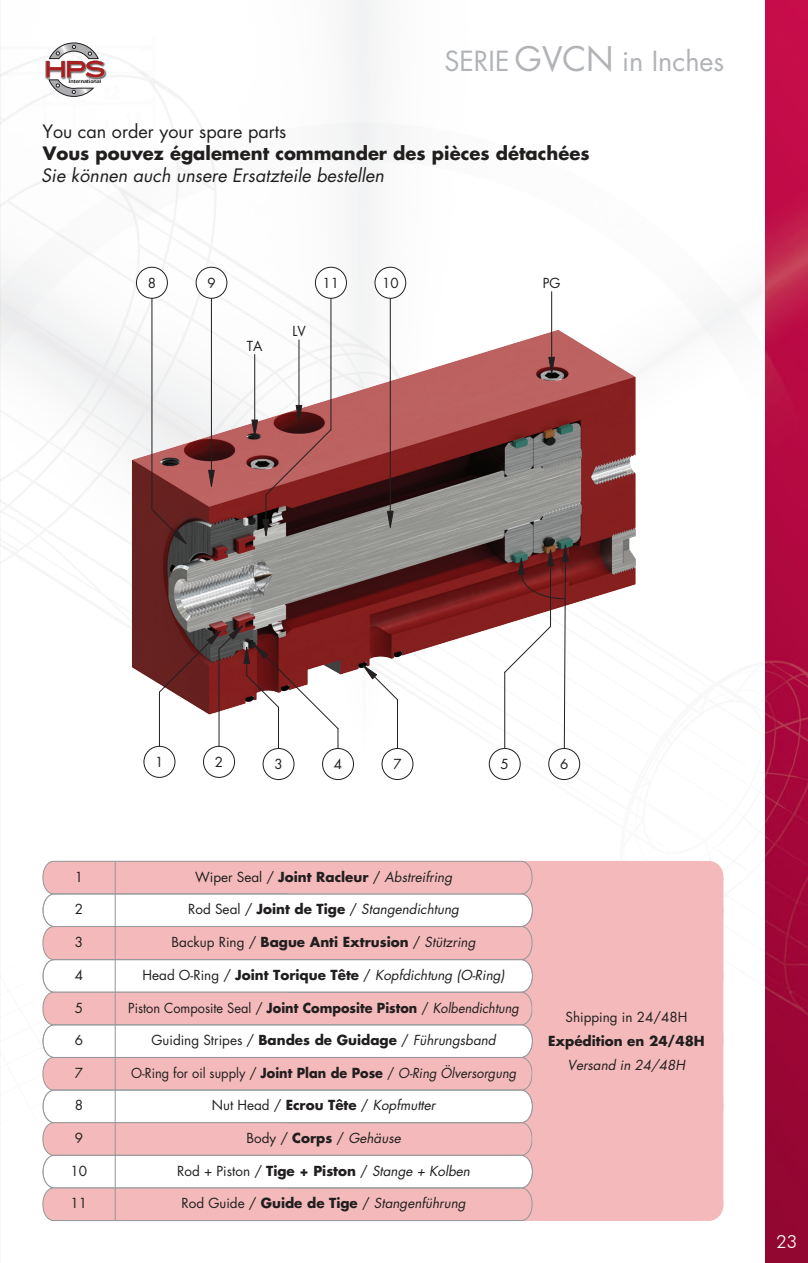
<style>
.page{position:relative;width:808px;height:1263px;background:#fff}
.page>*{position:absolute;margin:0;border:0;box-sizing:border-box;transform-origin:0 0}
.t1{font:27px "Futura Std";color:#b1b3b6}
.t2{font:700 18px "Futura Std";color:#211e1e}
.t3{font:italic 18px "Futura Std";color:#211e1e}
.t4{font:18px "Futura Std";color:#211e1e}
.t5{font:300 18px "Futura BT";color:#fff}
.t6{font:italic 13.5px "Futura Std";color:#211e1e}
.t7{font:13.5px "Futura Std";color:#211e1e;scale:.95 1}
.t8{font:700 13.5px "Futura Std";color:#211e1e}
.t9{font:13.5px "Futura Std";color:#211e1e}
.t10{font:600 5.25px "Eras ITC";letter-spacing:.005em;color:#050504}
.s1{font-size:33px}
.s2{font-weight:400}
.s3{font-weight:400;font-style:italic}
.s4{font-style:normal}
.s5{font-weight:700;font-style:normal}
.s6{font-weight:700}
.s7{font-style:italic}
</style>
<div class="page">
<img style="left:0;top:0;width:740px;height:1220px">
<img style="left:116px;top:321px;width:534px;height:401px">
<img style="left:765px;top:8px;width:43px;height:1255px">
<img style="left:45px;top:59px;width:62px;height:21px">
<svg style="left:46px;top:43px;width:58px;height:53px"></svg>
<div style="left:533px;top:861px;width:181px;height:360px;background:#f4babb"></div>
<div style="left:532px;top:878px;width:191px;height:327px;background:#f4babb"></div>
<svg style="left:42px;top:860px;width:491px;height:361px"></svg>
<hr style="left:115px;top:861px;width:1px;height:359px;background:#949699">
<hr style="left:159px;top:692px;width:1px;height:70px;background:#231f20">
<div style="left:144px;top:746px;width:31px;height:31px;background:#fff;border-radius:50%"></div>
<div style="left:144px;top:746px;width:31px;height:32px;border:1px solid #231f20;border-radius:50%"></div>
<hr style="left:266px;top:495px;width:1px;height:35px;background:#231f20">
<hr style="left:331px;top:283px;width:1px;height:147px;background:#231f20">
<div style="left:315px;top:267px;width:31px;height:31px;background:#fff;border-radius:50%"></div>
<div style="left:315px;top:267px;width:32px;height:32px;border:1px solid #231f20;border-radius:50%"></div>
<svg style="left:262px;top:511px;width:8px;height:33px"></svg>
<hr style="left:219px;top:649px;width:1px;height:113px;background:#231f20">
<div style="left:203px;top:746px;width:32px;height:31px;background:#fff;border-radius:50%"></div>
<div style="left:203px;top:746px;width:32px;height:32px;border:1px solid #231f20;border-radius:50%"></div>
<hr style="left:278px;top:707px;width:1px;height:57px;background:#231f20">
<div style="left:263px;top:748px;width:31px;height:31px;background:#fff;border-radius:50%"></div>
<div style="left:263px;top:748px;width:31px;height:32px;border:1px solid #231f20;border-radius:50%"></div>
<hr style="left:397px;top:700px;width:1px;height:63px;background:#231f20">
<svg style="left:362px;top:663px;width:37px;height:38px"></svg>
<div style="left:382px;top:748px;width:31px;height:31px;background:#fff;border-radius:50%"></div>
<div style="left:382px;top:748px;width:31px;height:32px;border:1px solid #231f20;border-radius:50%"></div>
<hr style="left:152px;top:283px;width:1px;height:226px;background:#231f20">
<svg style="left:151px;top:508px;width:36px;height:38px"></svg>
<div style="left:136px;top:267px;width:31px;height:31px;background:#fff;border-radius:50%"></div>
<div style="left:136px;top:267px;width:32px;height:32px;border:1px solid #231f20;border-radius:50%"></div>
<hr style="left:211px;top:283px;width:1px;height:195px;background:#231f20">
<svg style="left:208px;top:462px;width:7px;height:33px"></svg>
<div style="left:196px;top:267px;width:31px;height:31px;background:#fff;border-radius:50%"></div>
<div style="left:196px;top:267px;width:31px;height:32px;border:1px solid #231f20;border-radius:50%"></div>
<hr style="left:254px;top:354px;width:1px;height:74px;background:#231f20">
<svg style="left:251px;top:411px;width:7px;height:25px"></svg>
<hr style="left:299px;top:340px;width:1px;height:73px;background:#231f20">
<svg style="left:265px;top:397px;width:67px;height:99px;background:#a45b5a"></svg>
<hr style="left:551px;top:292px;width:1px;height:73px;background:#231f20">
<svg style="left:548px;top:357px;width:7px;height:25px"></svg>
<hr style="left:390px;top:283px;width:1px;height:231px;background:#231f20">
<svg style="left:387px;top:503px;width:7px;height:33px"></svg>
<div style="left:375px;top:267px;width:31px;height:31px;background:#fff;border-radius:50%"></div>
<div style="left:375px;top:267px;width:31px;height:32px;border:1px solid #231f20;border-radius:50%"></div>
<div style="left:489px;top:748px;width:31px;height:31px;background:#fff;border-radius:50%"></div>
<div style="left:489px;top:748px;width:32px;height:32px;border:1px solid #231f20;border-radius:50%"></div>
<div style="left:549px;top:748px;width:31px;height:31px;background:#fff;border-radius:50%"></div>
<div style="left:548px;top:748px;width:32px;height:32px;border:1px solid #231f20;border-radius:50%"></div>
<svg style="left:504px;top:536px;width:65px;height:229px"></svg>
<hr style="left:338px;top:729px;width:1px;height:35px;background:#231f20">
<svg style="left:158px;top:623px;width:181px;height:107px"></svg>
<div style="left:323px;top:748px;width:30px;height:31px;background:#fff;border-radius:50%"></div>
<div style="left:322px;top:748px;width:32px;height:32px;border:1px solid #231f20;border-radius:50%"></div>
<p class="t10" style="left:69px;top:79px;width:34px">International</p>
<h1 class="t1" style="left:444px;top:44px;width:281px">SERIE <span class="s1">GVCN</span> in Inches</h1>
<h2 class="t4" style="left:42px;top:120px;width:246px">You can order your spare parts</h2>
<h2 class="t2" style="left:43px;top:141px;width:548px">Vous pouvez également commander des pièces détachées</h2>
<h2 class="t3" style="left:41px;top:164px;width:344px">Sie können auch unsere Ersatzteile bestellen</h2>
<p class="t9" style="left:148px;top:275px;width:10px">8</p>
<p class="t9" style="left:207px;top:275px;width:10px">9</p>
<p class="t9" style="left:247px;top:337px;width:17px">TA</p>
<p class="t9" style="left:292px;top:322px;width:15px">LV</p>
<p class="t9" style="left:323px;top:275px;width:18px">11</p>
<p class="t9" style="left:382px;top:275px;width:18px">10</p>
<p class="t9" style="left:543px;top:274px;width:19px">PG</p>
<p class="t9" style="left:155px;top:754px;width:10px">1</p>
<p class="t9" style="left:215px;top:754px;width:10px">2</p>
<p class="t9" style="left:274px;top:756px;width:10px">3</p>
<p class="t9" style="left:393px;top:756px;width:10px">7</p>
<p class="t9" style="left:334px;top:756px;width:10px">4</p>
<p class="t9" style="left:501px;top:756px;width:10px">5</p>
<p class="t9" style="left:560px;top:756px;width:10px">6</p>
<p class="t9" style="left:75px;top:868px;width:10px">1</p>
<p class="t8" style="left:195px;top:867px;width:259px"><span class="s2">Wiper Seal /</span> Joint Racleur <span class="s2">/</span> <span class="s3">Abstreifring</span></p>
<p class="t9" style="left:75px;top:900px;width:10px">2</p>
<p class="t6" style="left:188px;top:900px;width:272px"><span class="s4">Rod Seal /</span> <span class="s5">Joint de Tige</span> <span class="s4">/</span> Stangendichtung</p>
<p class="t9" style="left:75px;top:934px;width:10px">3</p>
<p class="t8" style="left:172px;top:933px;width:305px"><span class="s2">Backup Ring /</span> Bague Anti Extrusion <span class="s2">/</span> <span class="s3">Stützring</span></p>
<p class="t9" style="left:75px;top:966px;width:10px">4</p>
<p class="t6" style="left:143px;top:966px;width:363px"><span class="s4">Head O-Ring /</span> <span class="s5">Joint Torique Tête</span> <span class="s4">/</span> Kopfdichtung (O-Ring)</p>
<p class="t9" style="left:75px;top:999px;width:10px">5</p>
<p class="t7" style="left:128px;top:999px;width:413px">Piston Composite Seal / <span class="s6">Joint Composite Piston</span> / <span class="s7">Kolbendichtung</span></p>
<p class="t9" style="left:75px;top:1031px;width:10px">6</p>
<p class="t9" style="left:151px;top:1031px;width:346px">Guiding Stripes / <span class="s6">Bandes de Guidage</span> / <span class="s7">Führungsband</span></p>
<p class="t9" style="left:75px;top:1064px;width:10px">7</p>
<p class="t7" style="left:131px;top:1064px;width:407px">O-Ring for oil supply / <span class="s6">Joint Plan de Pose</span> / <span class="s7">O-Ring Ölversorgung</span></p>
<p class="t9" style="left:75px;top:1097px;width:10px">8</p>
<p class="t6" style="left:212px;top:1097px;width:225px"><span class="s4">Nut Head /</span> <span class="s5">Ecrou Tête</span> <span class="s4">/</span> Kopfmutter</p>
<p class="t9" style="left:75px;top:1129px;width:10px">9</p>
<p class="t6" style="left:246px;top:1129px;width:156px"><span class="s4">Body /</span> <span class="s5">Corps</span> <span class="s4">/</span> Gehäuse</p>
<p class="t9" style="left:71px;top:1162px;width:18px">10</p>
<p class="t6" style="left:177px;top:1162px;width:294px"><span class="s4">Rod + Piston /</span> <span class="s5">Tige + Piston</span> <span class="s4">/</span> Stange + Kolben</p>
<p class="t9" style="left:71px;top:1195px;width:18px">11</p>
<p class="t6" style="left:182px;top:1195px;width:286px"><span class="s4">Rod Guide /</span> <span class="s5">Guide de Tige</span> <span class="s4">/</span> Stangenführung</p>
<p class="t9" style="left:565px;top:1009px;width:123px">Shipping in 24/48H</p>
<p class="t8" style="left:548px;top:1032px;width:158px">Expédition en 24/48H</p>
<p class="t6" style="left:568px;top:1056px;width:119px">Versand in 24/48H</p>
<h2 class="t5" style="left:776px;top:1231px;width:22px">23</h2>
</div>
